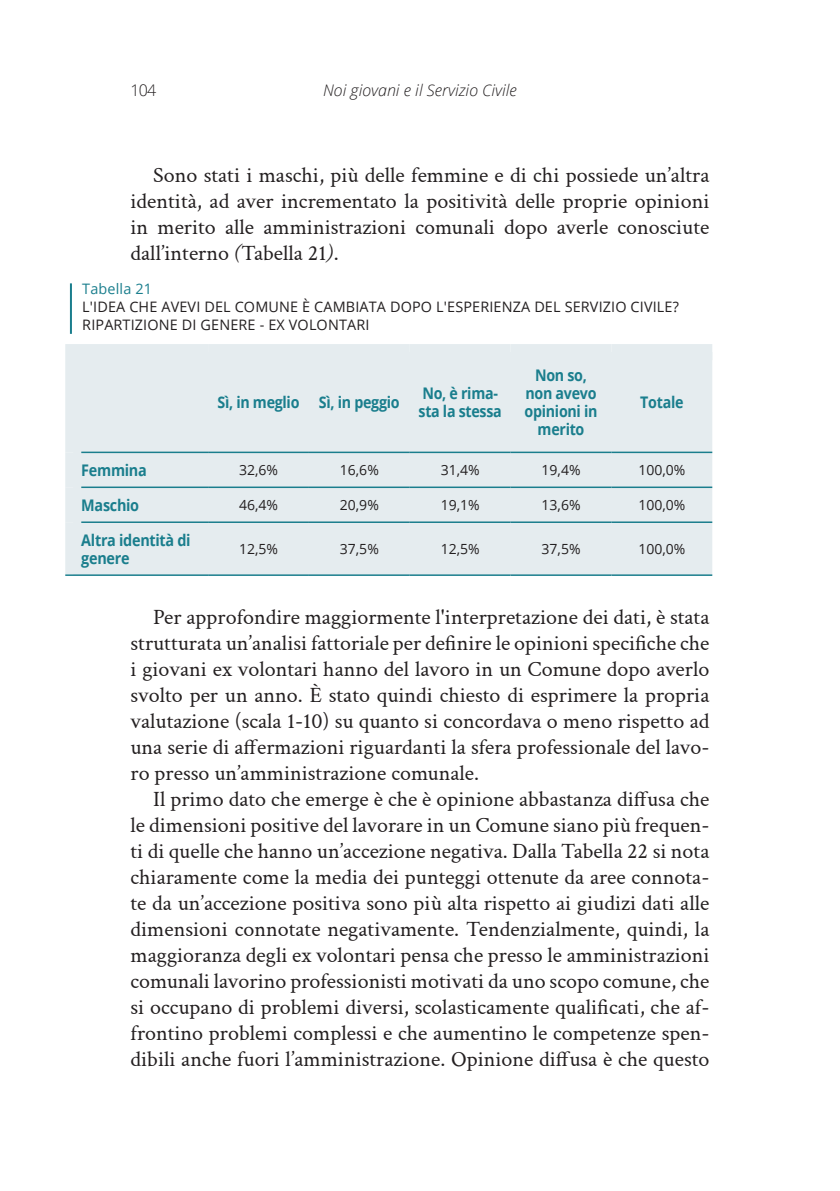
<style>
.page{position:relative;width:840px;height:1191px;background:#fff}
.page>*{position:absolute;margin:0;border:0;box-sizing:border-box;transform-origin:0 0}
.t1{font:22px/26px "Crimson Text";color:#231f20;text-align:justify}
.t2{font:700 16px/18px "Open Sans";letter-spacing:-.02em;color:#1a7e8d;scale:.89 1}
.t3{font:700 16px/18px "Open Sans";letter-spacing:-.02em;color:#1a7e8d;scale:.9 1}
.t4{font:italic 300 16px "Open Sans";color:#231f20}
.t5{font:300 16px "Open Sans";color:#231f20}
.t6{font:14.4px/18px "Open Sans";letter-spacing:.01em;color:#231f20}
.t7{font:14.4px "Open Sans";letter-spacing:.01em;color:#1a7e8d}
.t8{font:14px "Open Sans";color:#231f20}
.s1{font-family:"Simoncini Garamond";font-style:italic}
</style>
<div class="page">
<hr style="left:70px;top:283px;width:2px;height:51px;background:#1a7e8d">
<div style="left:81px;top:360px;width:630px;height:214px;background:#e5ecef"></div>
<div style="left:65px;top:360px;width:16px;height:92px;background:#e5ecef"></div>
<div style="left:65px;top:452px;width:16px;height:35px;background:#e5ecef"></div>
<div style="left:65px;top:487px;width:16px;height:35px;background:#e5ecef"></div>
<div style="left:65px;top:522px;width:16px;height:52px;background:#e5ecef"></div>
<hr style="left:81px;top:486px;width:127px;height:2px;background:#1a7e8d">
<hr style="left:208px;top:486px;width:101px;height:2px;background:#1a7e8d">
<hr style="left:309px;top:486px;width:100px;height:2px;background:#1a7e8d">
<hr style="left:409px;top:486px;width:101px;height:2px;background:#1a7e8d">
<hr style="left:510px;top:486px;width:101px;height:2px;background:#1a7e8d">
<hr style="left:611px;top:486px;width:100px;height:2px;background:#1a7e8d">
<hr style="left:81px;top:521px;width:127px;height:2px;background:#1a7e8d">
<hr style="left:208px;top:521px;width:101px;height:2px;background:#1a7e8d">
<hr style="left:309px;top:521px;width:100px;height:2px;background:#1a7e8d">
<hr style="left:409px;top:521px;width:101px;height:2px;background:#1a7e8d">
<hr style="left:510px;top:521px;width:101px;height:2px;background:#1a7e8d">
<hr style="left:611px;top:521px;width:100px;height:2px;background:#1a7e8d">
<hr style="left:65px;top:574px;width:143px;height:2px;background:#1a7e8d">
<hr style="left:208px;top:574px;width:101px;height:2px;background:#1a7e8d">
<hr style="left:309px;top:574px;width:100px;height:2px;background:#1a7e8d">
<hr style="left:409px;top:574px;width:101px;height:2px;background:#1a7e8d">
<hr style="left:510px;top:574px;width:101px;height:2px;background:#1a7e8d">
<hr style="left:611px;top:574px;width:100px;height:2px;background:#1a7e8d">
<div style="left:65px;top:344px;width:143px;height:16px;background:#e5ecef"></div>
<div style="left:208px;top:344px;width:101px;height:16px;background:#e5ecef"></div>
<div style="left:309px;top:344px;width:100px;height:16px;background:#e5ecef"></div>
<div style="left:409px;top:344px;width:101px;height:16px;background:#e5ecef"></div>
<div style="left:510px;top:344px;width:101px;height:16px;background:#e5ecef"></div>
<div style="left:611px;top:344px;width:100px;height:16px;background:#e5ecef"></div>
<hr style="left:81px;top:451px;width:127px;height:2px;background:#1a7e8d">
<hr style="left:208px;top:451px;width:101px;height:2px;background:#1a7e8d">
<hr style="left:309px;top:451px;width:100px;height:2px;background:#1a7e8d">
<hr style="left:409px;top:451px;width:101px;height:2px;background:#1a7e8d">
<hr style="left:510px;top:451px;width:101px;height:2px;background:#1a7e8d">
<hr style="left:611px;top:451px;width:100px;height:2px;background:#1a7e8d">
<p class="t5" style="left:130px;top:79px;width:27px">104</p>
<p class="t4" style="left:323px;top:79px;width:195px">Noi giovani e il Servizio Civile</p>
<p class="t1" style="left:130px;top:161px;width:580px;text-indent:23px">Sono stati i maschi, più delle femmine e di chi possiede un’altra identità, ad aver incrementato la positività delle proprie opinioni in merito alle amministrazioni comunali dopo averle conosciute dall’interno <span class="s1">(</span>Tabella 21<span class="s1">)</span>.</p>
<p class="t7" style="left:82px;top:279px;width:71px">Tabella 21</p>
<p class="t6" style="left:82px;top:298px;width:597px">L'IDEA CHE AVEVI DEL COMUNE È CAMBIATA DOPO L'ESPERIENZA DEL SERVIZIO CIVILE?<br>RIPARTIZIONE DI GENERE - EX VOLONTARI</p>
<p class="t2" style="left:217px;top:393px;width:206px">Sì, in meglio Sì, in peggio</p>
<p class="t2" style="left:418px;top:384px;width:95px">No, è rima&shy;sta la stessa</p>
<p class="t2" style="left:524px;top:366px;width:83px;text-align:center">Non so, non avevo opinioni in merito</p>
<p class="t2" style="left:640px;top:393px;width:50px">Totale</p>
<p class="t3" style="left:81px;top:461px;width:74px">Femmina</p>
<p class="t8" style="left:239px;top:460px;width:40px">32,6%</p>
<p class="t8" style="left:339px;top:460px;width:40px">16,6%</p>
<p class="t8" style="left:440px;top:460px;width:40px">31,4%</p>
<p class="t8" style="left:541px;top:460px;width:40px">19,4%</p>
<p class="t8" style="left:638px;top:460px;width:48px">100,0%</p>
<p class="t3" style="left:81px;top:495px;width:66px">Maschio</p>
<p class="t8" style="left:239px;top:495px;width:40px">46,4%</p>
<p class="t8" style="left:339px;top:495px;width:40px">20,9%</p>
<p class="t8" style="left:440px;top:495px;width:40px">19,1%</p>
<p class="t8" style="left:541px;top:495px;width:40px">13,6%</p>
<p class="t8" style="left:638px;top:495px;width:48px">100,0%</p>
<p class="t3" style="left:81px;top:530px;width:123px">Altra identità di genere</p>
<p class="t8" style="left:239px;top:539px;width:40px">12,5%</p>
<p class="t8" style="left:339px;top:539px;width:40px">37,5%</p>
<p class="t8" style="left:440px;top:539px;width:40px">12,5%</p>
<p class="t8" style="left:541px;top:539px;width:40px">37,5%</p>
<p class="t8" style="left:638px;top:539px;width:48px">100,0%</p>
<p class="t1" style="left:130px;top:603px;width:580px;text-indent:23px">Per approfondire maggiormente l'interpretazione dei dati, è stata strutturata un’analisi fattoriale per definire le opinioni specifiche che i giovani ex volontari hanno del lavoro in un Comune dopo averlo svolto per un anno. È stato quindi chiesto di esprimere la propria valutazione (scala 1-10) su quanto si concordava o meno rispetto ad una serie di affermazioni riguardanti la sfera professionale del lavo&shy;ro presso un’amministrazione comunale.</p>
<p class="t1" style="left:130px;top:785px;width:580px;text-indent:23px">Il primo dato che emerge è che è opinione abbastanza diffusa che le dimensioni positive del lavorare in un Comune siano più frequen&shy;ti di quelle che hanno un’accezione negativa. Dalla Tabella 22 si nota chiaramente come la media dei punteggi ottenute da aree connota&shy;te da un’accezione positiva sono più alta rispetto ai giudizi dati alle dimensioni connotate negativamente. Tendenzialmente, quindi, la maggioranza degli ex volontari pensa che presso le amministrazioni comunali lavorino professionisti motivati da uno scopo comune, che si occupano di problemi diversi, scolasticamente qualificati, che af&shy;frontino problemi complessi e che aumentino le competenze spen&shy;dibili anche fuori l’amministrazione. Opinione diffusa è che questo</p>
</div>
